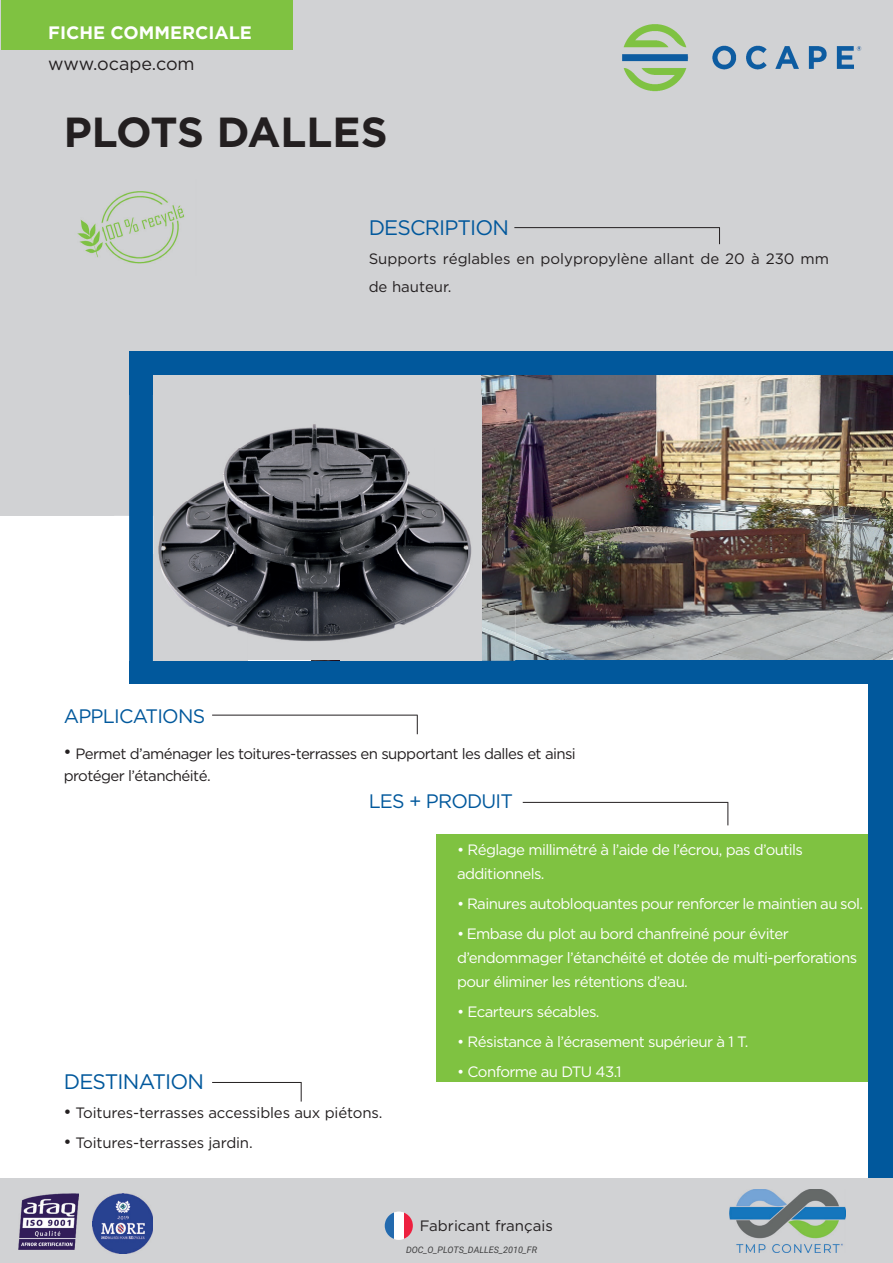
<style>
.page{position:relative;width:893px;height:1263px;background:#fff}
.page>*{position:absolute;margin:0;border:0;box-sizing:border-box;transform-origin:0 0}
.t1{font:700 42px "Gotham";color:#231f20}
.t2{font:21px "Gotham";letter-spacing:-.04em;color:#01589c}
.t3{font:19.5px "Gotham";letter-spacing:-.04em;color:#01589c}
.t4{font:700 18px "Gotham";color:#fff}
.t5{font:18px "Gotham";color:#231f20}
.t6{font:15px/24px "Gotham";letter-spacing:-.04em;color:#fff}
.t7{font:15px/28.5px "Gotham";letter-spacing:-.01em;color:#231f20}
.t8{font:15px/22.5px "Gotham";letter-spacing:-.04em;color:#231f20}
.t9{font:italic 9px "Roboto";color:#3e3e3f}
.s1{font-weight:700}
</style>
<div class="page">
<div style="left:0;top:0;width:893px;height:516px;background:#d1d2d4"></div>
<img style="left:311px;top:374px;width:582px;height:287px">
<div style="left:0;top:1178px;width:893px;height:85px;background:#d1d2d4"></div>
<div style="left:437px;top:835px;width:432px;height:247px;background:#7fc241"></div>
<div style="left:2px;top:0;width:291px;height:50px;background:#7fc241"></div>
<div style="left:869px;top:661px;width:24px;height:516px;background:#01589c"></div>
<img style="left:93px;top:1194px;width:60px;height:60px">
<img style="left:729px;top:1189px;width:116px;height:63px">
<hr style="left:514px;top:227px;width:206px;height:1px;background:#231f20">
<svg style="left:719px;top:228px;width:1px;height:16px"></svg>
<hr style="left:523px;top:802px;width:205px;height:1px;background:#231f20">
<svg style="left:727px;top:802px;width:1px;height:23px"></svg>
<svg style="left:385px;top:1212px;width:9px;height:27px"></svg>
<svg style="left:404px;top:1212px;width:9px;height:27px"></svg>
<div style="left:394px;top:1211px;width:10px;height:29px;background:#fff"></div>
<img style="left:622px;top:24px;width:240px;height:67px">
<hr style="left:212px;top:1082px;width:90px;height:1px;background:#231f20">
<svg style="left:301px;top:1082px;width:1px;height:19px"></svg>
<hr style="left:212px;top:715px;width:206px;height:1px;background:#231f20">
<svg style="left:417px;top:715px;width:1px;height:19px"></svg>
<img style="left:18px;top:1194px;width:60px;height:55px">
<div style="left:129px;top:351px;width:764px;height:23px;background:#01589c"></div>
<div style="left:129px;top:351px;width:24px;height:315px;background:#01589c"></div>
<div style="left:129px;top:661px;width:764px;height:23px;background:#01589c"></div>
<div style="left:154px;top:375px;width:327px;height:285px;background:#d1d2d4"></div>
<img style="left:153px;top:516px;width:1px;height:96px">
<img style="left:213px;top:660px;width:200px;height:1px">
<img style="left:158px;top:395px;width:357px;height:213px">
<img style="left:413px;top:608px;width:102px;height:53px">
<img style="left:129px;top:395px;width:24px;height:266px">
<img style="left:158px;top:607px;width:323px;height:53px">
<img style="left:77px;top:191px;width:108px;height:73px">
<p class="t4" style="left:48px;top:21px;width:205px">FICHE COMMERCIALE</p>
<p class="t5" style="left:48px;top:53px;width:148px">www.ocape.com</p>
<h1 class="t1" style="left:64px;top:105px;width:325px">PLOTS DALLES</h1>
<h2 class="t2" style="left:369px;top:216px;width:142px">DESCRIPTION</h2>
<p class="t7" style="left:369px;top:244px;width:462px">Supports réglables en polypropylène allant de 20 à 230 mm de hauteur.</p>
<h3 class="t3" style="left:64px;top:705px;width:143px">APPLICATIONS</h3>
<p class="t8" style="left:64px;top:742px;width:514px"><span class="s1">•</span> Permet d’aménager les toitures-terrasses en supportant les dalles et ainsi protéger l’étanchéité.</p>
<h3 class="t3" style="left:369px;top:790px;width:146px">LES + PRODUIT</h3>
<h2 class="t2" style="left:64px;top:1070px;width:142px">DESTINATION</h2>
<p class="t7" style="left:64px;top:1098px;width:320px"><span class="s1">•</span> Toitures-terrasses accessibles aux piétons.</p>
<p class="t7" style="left:64px;top:1128px;width:190px"><span class="s1">•</span> Toitures-terrasses jardin.</p>
<p class="t6" style="left:457px;top:837px;width:347px">• Réglage millimétré à l’aide de l’écrou, pas d’outils additionnels.</p>
<p class="t6" style="left:457px;top:891px;width:408px">• Rainures autobloquantes pour renforcer le maintien au sol.</p>
<p class="t6" style="left:457px;top:921px;width:401px">• Embase du plot au bord chanfreiné pour éviter d’endommager l’étanchéité et dotée de multi-perforations pour éliminer les rétentions d’eau.</p>
<p class="t6" style="left:457px;top:999px;width:144px">• Ecarteurs sécables.</p>
<p class="t6" style="left:457px;top:1029px;width:293px">• Résistance à l’écrasement supérieur à 1 T.</p>
<p class="t6" style="left:457px;top:1059px;width:166px">• Conforme au DTU 43.1</p>
<p class="t7" style="left:420px;top:1211px;width:134px">Fabricant français</p>
<p class="t9" style="left:406px;top:1243px;width:133px">DOC_O_PLOTS_DALLES_2010_FR</p>
</div>
